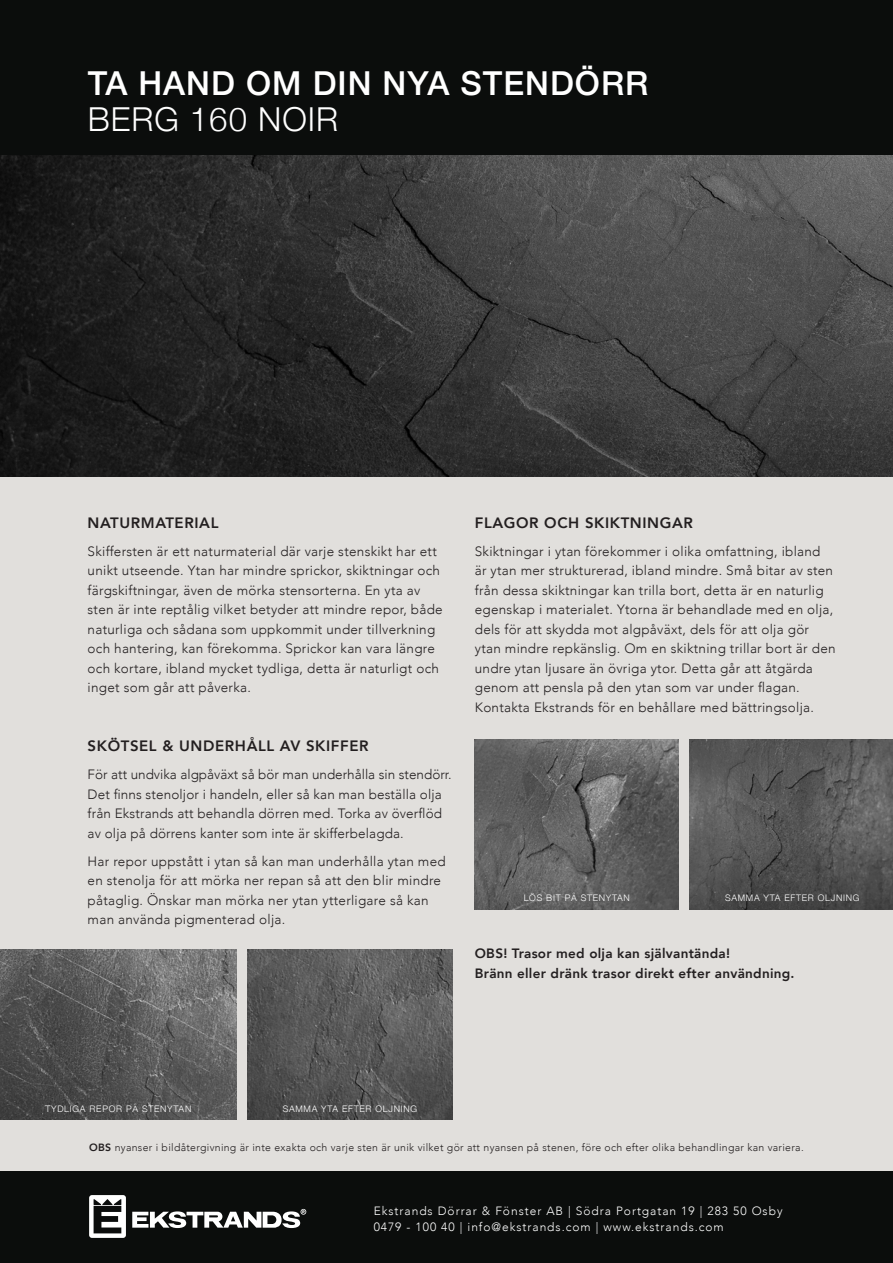
<style>
.page{position:relative;width:893px;height:1263px;background:#fff}
.page>*{position:absolute;margin:0;border:0;box-sizing:border-box;transform-origin:0 0}
.t1{font:500 33px "Helvetica Neue";letter-spacing:.03em;color:#fff}
.t2{font:300 33px "Helvetica Neue";letter-spacing:.03em;color:#fff}
.t3{font:800 15px "Avenir";letter-spacing:.04em;color:#231f20}
.t4{font:300 13.5px/19.5px "Avenir";letter-spacing:.02em;color:#231f20}
.t5{font:800 13.5px/19.5px "Avenir";letter-spacing:.02em;color:#231f20}
.t6{font:300 12px/16.5px "Avenir";letter-spacing:.08em;color:#fff}
.t7{font:300 10.5px "Avenir";letter-spacing:.03em;color:#231f20}
.t8{font:300 9px "Helvetica Neue";letter-spacing:.08em;color:#fff}
.s1{font-weight:800}
</style>
<div class="page">
<div style="left:0;top:0;width:893px;height:1218px;background:#0b0d0c"></div>
<div style="left:0;top:202px;width:893px;height:1057px;background:#e1dfdc"></div>
<div style="left:0;top:1172px;width:893px;height:91px;background:#0b0d0c"></div>
<svg style="left:89px;top:1195px;width:37px;height:43px"></svg>
<svg style="left:132px;top:1209px;width:174px;height:19px"></svg>
<img style="left:0;top:155px;width:893px;height:321px">
<img style="left:690px;top:739px;width:203px;height:170px">
<img style="left:475px;top:739px;width:204px;height:170px">
<img style="left:248px;top:950px;width:204px;height:170px">
<img style="left:0;top:950px;width:237px;height:170px">
<h1 class="t1" style="left:88px;top:57px;width:562px">TA HAND OM DIN NYA STENDÖRR</h1>
<h1 class="t2" style="left:88px;top:93px;width:252px">BERG 160 NOIR</h1>
<p class="t3" style="left:88px;top:511px;width:132px">NATURMATERIAL</p>
<p class="t4" style="left:88px;top:541px;width:357px">Skiffersten är ett naturmaterial där varje stenskikt har ett unikt utseende. Ytan har mindre sprickor, skiktningar och färgskiftningar, även de mörka stensorterna. En yta av sten är inte reptålig vilket betyder att mindre repor, både naturliga och sådana som uppkommit under tillverkning och hantering, kan förekomma. Sprickor kan vara längre och kortare, ibland mycket tydliga, detta är naturligt och inget som går att påverka.</p>
<p class="t3" style="left:88px;top:734px;width:282px">SKÖTSEL &amp; UNDERHÅLL AV SKIFFER</p>
<p class="t4" style="left:88px;top:765px;width:365px">För att undvika algpåväxt så bör man underhålla sin stendörr.<br>Det finns stenoljor i handeln, eller så kan man beställa olja från Ekstrands att behandla dörren med. Torka av överflöd av olja på dörrens kanter som inte är skifferbelagda.</p>
<p class="t4" style="left:88px;top:851px;width:360px">Har repor uppstått i ytan så kan man underhålla ytan med en stenolja för att mörka ner repan så att den blir mindre påtaglig. Önskar man mörka ner ytan ytterligare så kan man använda pigmenterad olja.</p>
<p class="t3" style="left:475px;top:511px;width:220px">FLAGOR OCH SKIKTNINGAR</p>
<p class="t4" style="left:475px;top:541px;width:362px">Skiktningar i ytan förekommer i olika omfattning, ibland är ytan mer strukturerad, ibland mindre. Små bitar av sten från dessa skiktningar kan trilla bort, detta är en naturlig egenskap i materialet. Ytorna är behandlade med en olja, dels för att skydda mot algpåväxt, dels för att olja gör ytan mindre repkänslig. Om en skiktning trillar bort är den undre ytan ljusare än övriga ytor. Detta går att åtgärda genom att pensla på den ytan som var under flagan.<br>Kontakta Ekstrands för en behållare med bättringsolja.</p>
<p class="t8" style="left:524px;top:891px;width:108px">LÖS BIT PÅ STENYTAN</p>
<p class="t8" style="left:725px;top:891px;width:136px">SAMMA YTA EFTER OLJNING</p>
<p class="t5" style="left:475px;top:944px;width:321px">OBS! Trasor med olja kan självantända!<br>Bränn eller dränk trasor direkt efter användning.</p>
<p class="t8" style="left:45px;top:1101px;width:147px">TYDLIGA REPOR PÅ STENYTAN</p>
<p class="t8" style="left:283px;top:1101px;width:136px">SAMMA YTA EFTER OLJNING</p>
<p class="t7" style="left:89px;top:1141px;width:716px"><span class="s1">OBS</span> nyanser i bildåtergivning är inte exakta och varje sten är unik vilket gör att nyansen på stenen, före och efter olika behandlingar kan variera.</p>
<p class="t6" style="left:374px;top:1202px;width:410px">Ekstrands Dörrar &amp; Fönster AB | Södra Portgatan 19 | 283 50 Osby<br>0479 - 100 40 | info@ekstrands.com | www.ekstrands.com</p>
</div>
